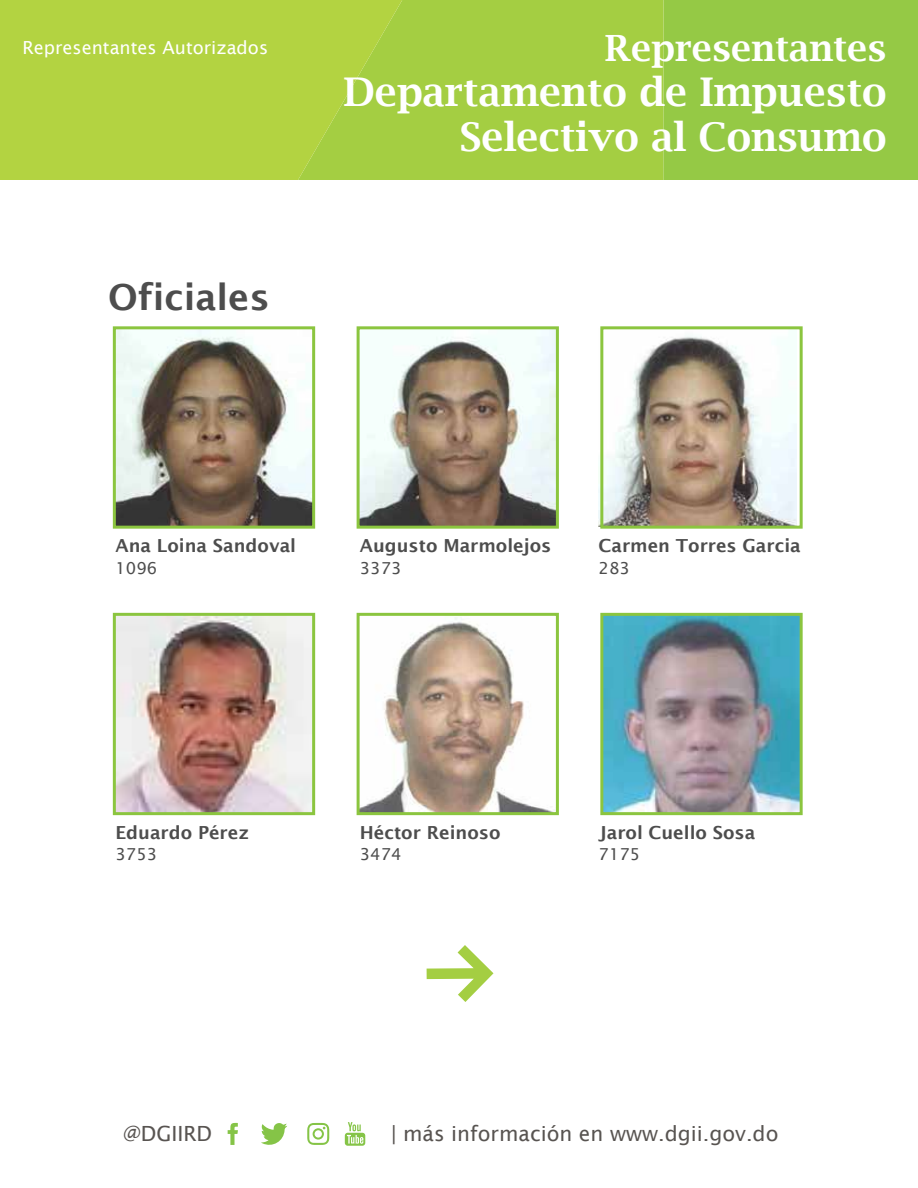
<style>
.page{position:relative;width:918px;height:1188px;background:#fff}
.page>*{position:absolute;margin:0;border:0;box-sizing:border-box;transform-origin:0 0}
.t1{font:600 39.6px/45px "Lucida Bright";color:#fff;text-align:right}
.t2{font:600 36.3px "Lucida Bright";color:#fff}
.t3{font:600 36px "Lucida Sans";color:#4d4d4d}
.t4{font:21px "Lucida Sans";color:#585451}
.t5{font:20.85px "Lucida Sans";color:#585451}
.t6{font:600 18px "Lucida Sans";color:#4d4d4d}
.t7{font:18px "Lucida Sans";color:#fff}
.t8{font:16.5px "Lucida Sans";color:#4d4d4d}
</style>
<div class="page">
<img style="left:604px;top:617px;width:195px;height:194px">
<img style="left:361px;top:617px;width:190px;height:194px">
<img style="left:117px;top:617px;width:194px;height:194px">
<img style="left:599px;top:336px;width:198px;height:190px">
<img style="left:361px;top:330px;width:194px;height:195px">
<img style="left:117px;top:330px;width:194px;height:195px">
<div style="left:113px;top:326px;width:202px;height:203px;border:3px solid #8bc53f"></div>
<div style="left:357px;top:326px;width:202px;height:203px;border:3px solid #8bc53f"></div>
<div style="left:600px;top:326px;width:203px;height:203px;border:3px solid #8bc53f"></div>
<div style="left:113px;top:613px;width:202px;height:202px;border:3px solid #8bc53f"></div>
<div style="left:357px;top:613px;width:202px;height:202px;border:3px solid #8bc53f"></div>
<div style="left:600px;top:613px;width:203px;height:202px;border:3px solid #8bc53f"></div>
<div style="left:664px;top:0;width:254px;height:180px;background:#95c945"></div>
<div style="left:511px;top:0;width:153px;height:180px;background:#a4ce42"></div>
<svg style="left:0;top:0;width:511px;height:180px;background:#add141"></svg>
<div style="left:0;top:0;width:365px;height:36px;background:#b3d341"></div>
<svg style="left:427px;top:945px;width:67px;height:57px"></svg>
<svg style="left:228px;top:1123px;width:10px;height:22px"></svg>
<svg style="left:261px;top:1123px;width:26px;height:22px"></svg>
<svg style="left:307px;top:1123px;width:22px;height:22px"></svg>
<svg style="left:345px;top:1122px;width:20px;height:24px"></svg>
<p class="t7" style="left:22px;top:37px;width:247px">Representantes Autorizados</p>
<h3 class="t3" style="left:108px;top:277px;width:163px">Oficiales</h3>
<h2 class="t2" style="left:605px;top:27px;width:283px">Representantes</h2>
<h1 class="t1" style="left:343px;top:69px;width:545px">Departamento de Impuesto<br>Selectivo al Consumo</h1>
<p class="t6" style="left:116px;top:536px;width:182px">Ana Loina Sandoval</p>
<p class="t8" style="left:116px;top:559px;width:43px">1096</p>
<p class="t6" style="left:360px;top:536px;width:193px">Augusto Marmolejos</p>
<p class="t8" style="left:360px;top:559px;width:43px">3373</p>
<p class="t6" style="left:599px;top:536px;width:204px">Carmen Torres Garcia</p>
<p class="t8" style="left:599px;top:559px;width:33px">283</p>
<p class="t6" style="left:116px;top:822px;width:135px">Eduardo Pérez</p>
<p class="t8" style="left:116px;top:845px;width:43px">3753</p>
<p class="t6" style="left:360px;top:822px;width:142px">Héctor Reinoso</p>
<p class="t8" style="left:360px;top:845px;width:43px">3474</p>
<p class="t6" style="left:599px;top:822px;width:158px">Jarol Cuello Sosa</p>
<p class="t8" style="left:599px;top:845px;width:43px">7175</p>
<p class="t4" style="left:123px;top:1121px;width:91px">@DGIIRD</p>
<p class="t5" style="left:391px;top:1121px;width:389px">| más información en www.dgii.gov.do</p>
</div>
